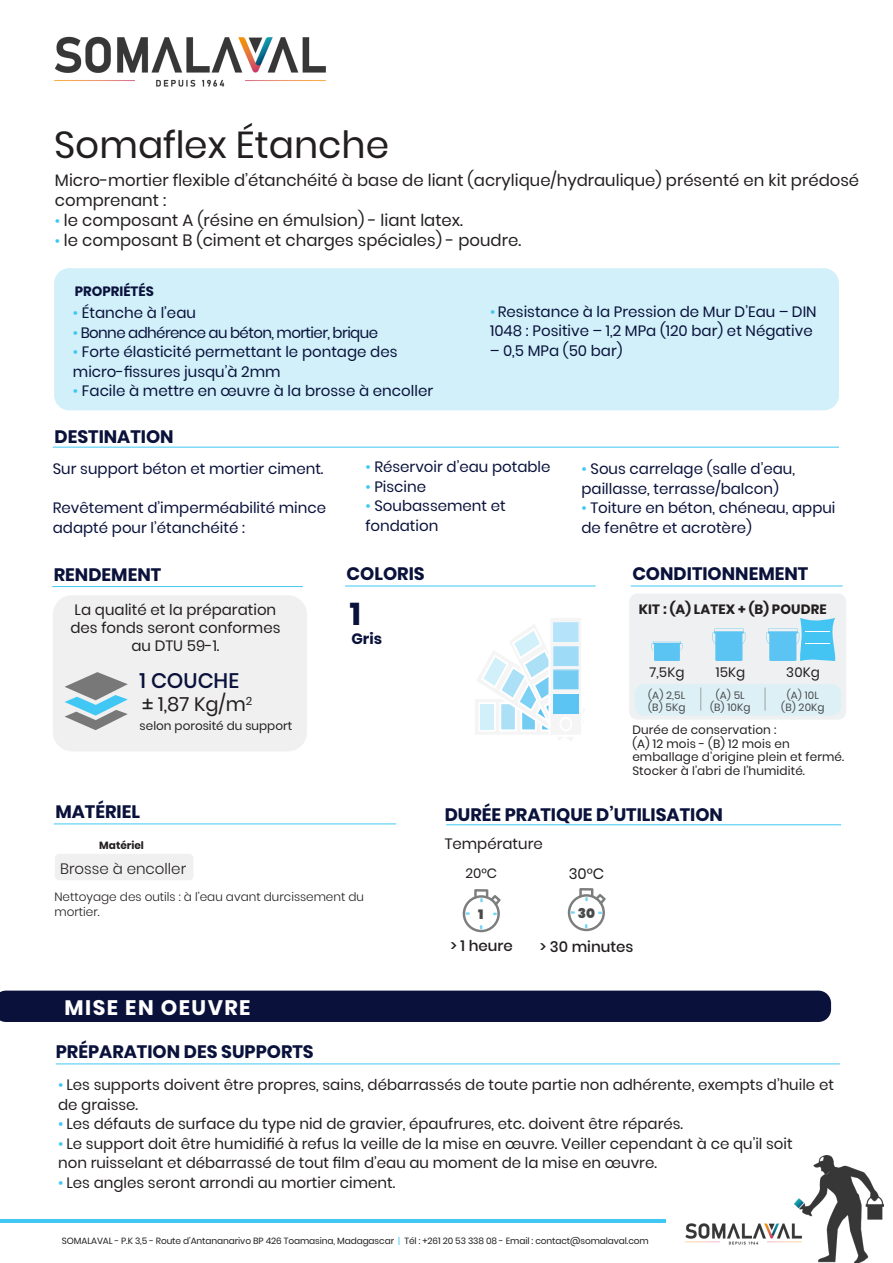
<style>
.page{position:relative;width:893px;height:1263px;background:#fff}
.page>*{position:absolute;margin:0;border:0;box-sizing:border-box;transform-origin:0 0}
.t1{font:37.5px "Poppins";color:#231f20}
.t2{font:700 31.5px "Poppins";color:#0a123b}
.t3{font:700 21px "Poppins";letter-spacing:.07em;color:#fff}
.t4{font:500 21px "Poppins";color:#0a123b}
.t5{font:19.5px "Poppins";color:#231f20}
.t6{font:700 18px "Poppins";color:#0a123b}
.t7{font:16.5px/19.8px "Poppins";color:#231f20}
.t8{font:15px/19.5px "Poppins";color:#0a123b}
.t9{font:15px/18px "Poppins";color:#231f20;text-align:center}
.t10{font:15px "Poppins";letter-spacing:-.04em;color:#0a123b}
.t11{font:500 15px "Poppins";color:#231f20}
.t12{font:300 15px "Poppins";color:#231f20}
.t13{font:700 15px "Poppins";color:#0a123b}
.t14{font:700 13.5px "Poppins";letter-spacing:.01em;color:#231f20}
.t15{font:13.5px "Poppins";letter-spacing:.01em;color:#231f20}
.t16{font:700 13.5px "Poppins";color:#0a123b}
.t17{font:900 13.5px "Poppins";color:#494a4b}
.t18{font:12px/13.5px "Poppins";letter-spacing:.01em;color:#231f20}
.t19{font:300 12px/15px "Poppins";color:#231f20}
.t20{font:10.5px "Poppins";letter-spacing:.01em;color:#494a4b}
.t21{font:700 10.5px "Poppins";color:#231f20}
.t22{font:9px "Poppins";letter-spacing:-.01em;color:#231f20}
.s1{font-size:15px;color:#40c7f4}
.s2{color:#40c7f4}
</style>
<div class="page">
<hr style="left:0;top:1219px;width:666px;height:3px;background:#40c7f4">
<img style="left:685px;top:1223px;width:109px;height:22px">
<img style="left:794px;top:1155px;width:90px;height:108px">
<img style="left:54px;top:36px;width:272px;height:51px">
<div style="left:54px;top:268px;width:785px;height:142px;background:#d1f0fa;border-radius:15px"></div>
<div style="left:53px;top:595px;width:254px;height:156px;background:#f0f0f1;border-radius:19px"></div>
<hr style="left:52px;top:586px;width:251px;height:1px;background:#40c7f4">
<hr style="left:345px;top:586px;width:251px;height:1px;background:#40c7f4">
<div style="left:629px;top:593px;width:217px;height:127px;background:#eff0f1;border-radius:8px"></div>
<hr style="left:631px;top:586px;width:212px;height:1px;background:#40c7f4">
<svg style="left:65px;top:672px;width:63px;height:58px"></svg>
<svg style="left:480px;top:622px;width:99px;height:108px"></svg>
<div style="left:553px;top:694px;width:26px;height:19px;background:#5cc4f2"></div>
<div style="left:635px;top:684px;width:206px;height:31px;background:#dcf0f6;border-radius:9px"></div>
<div style="left:55px;top:854px;width:138px;height:26px;background:#f0f0f1;border-radius:4px"></div>
<hr style="left:54px;top:824px;width:342px;height:1px;background:#40c7f4">
<hr style="left:446px;top:824px;width:395px;height:1px;background:#40c7f4">
<hr style="left:53px;top:447px;width:786px;height:1px;background:#40c7f4">
<svg style="left:712px;top:628px;width:33px;height:33px"></svg>
<svg style="left:651px;top:641px;width:32px;height:20px"></svg>
<svg style="left:463px;top:889px;width:38px;height:43px"></svg>
<svg style="left:568px;top:888px;width:38px;height:43px"></svg>
<svg style="left:766px;top:618px;width:70px;height:43px"></svg>
<svg style="left:700px;top:688px;width:1px;height:23px"></svg>
<svg style="left:765px;top:688px;width:1px;height:23px"></svg>
<hr style="left:56px;top:1064px;width:784px;height:1px;background:#40c7f4">
<div style="left:0;top:990px;width:831px;height:32px;background:#0a123b"></div>
<p class="t1" style="left:54px;top:123px;width:337px">Somaflex Étanche</p>
<p class="t7" style="left:55px;top:171px;width:806px">Micro-mortier flexible d’étanchéité à base de liant (acrylique/hydraulique) présenté en kit prédosé comprenant :</p>
<p class="t7" style="left:55px;top:210px;width:410px"><span class="s1">•</span> le composant A (résine en émulsion) - liant latex.</p>
<p class="t7" style="left:55px;top:230px;width:468px"><span class="s1">•</span> le composant B (ciment et charges spéciales) - poudre.</p>
<p class="t16" style="left:75px;top:283px;width:80px">PROPRIÉTÉS</p>
<p class="t8" style="left:73px;top:303px;width:125px"><span class="s2">•</span> Étanche à l’eau</p>
<p class="t10" style="left:73px;top:324px;width:307px"><span class="s2">•</span> Bonne adhérence au béton, mortier, brique</p>
<p class="t8" style="left:73px;top:342px;width:326px"><span class="s2">•</span> Forte élasticité permettant le pontage des</p>
<p class="t8" style="left:73px;top:362px;width:209px">micro-fissures jusqu’à 2mm</p>
<p class="t8" style="left:73px;top:381px;width:362px"><span class="s2">•</span> Facile à mettre en œuvre à la brosse à encoller</p>
<p class="t8" style="left:490px;top:302px;width:328px"><span class="s2">•</span> Resistance à la Pression de Mur D’Eau – DIN<br>1048 : Positive – 1,2 MPa (120 bar) et Négative</p>
<p class="t8" style="left:490px;top:341px;width:134px">– 0,5 MPa (50 bar)</p>
<p class="t6" style="left:55px;top:426px;width:121px">DESTINATION</p>
<p class="t8" style="left:53px;top:459px;width:272px">Sur support béton et mortier ciment.</p>
<p class="t8" style="left:53px;top:498px;width:275px">Revêtement d’imperméabilité mince</p>
<p class="t8" style="left:53px;top:518px;width:194px">adapté pour l’étanchéité :</p>
<p class="t8" style="left:365px;top:457px;width:187px"><span class="s2">•</span> Réservoir d’eau potable</p>
<p class="t8" style="left:365px;top:477px;width:62px"><span class="s2">•</span> Piscine</p>
<p class="t8" style="left:365px;top:496px;width:142px"><span class="s2">•</span> Soubassement et fondation</p>
<p class="t8" style="left:581px;top:459px;width:215px"><span class="s2">•</span> Sous carrelage (salle d’eau, paillasse, terrasse/balcon)</p>
<p class="t8" style="left:581px;top:498px;width:256px"><span class="s2">•</span> Toiture en béton, chéneau, appui</p>
<p class="t8" style="left:581px;top:518px;width:172px">de fenêtre et acrotère)</p>
<p class="t6" style="left:54px;top:564px;width:109px">RENDEMENT</p>
<p class="t6" style="left:347px;top:563px;width:80px">COLORIS</p>
<p class="t6" style="left:632px;top:563px;width:177px">CONDITIONNEMENT</p>
<p class="t9" style="left:70px;top:601px;width:212px">La qualité et la préparation des fonds seront conformes au DTU 59-1.</p>
<p class="t4" style="left:140px;top:668px;width:101px">1 COUCHE</p>
<p class="t5" style="left:142px;top:693px;width:112px">± 1,87 Kg/m<sup>2</sup></p>
<p class="t18" style="left:140px;top:719px;width:154px">selon porosité du support</p>
<p class="t2" style="left:350px;top:596px;width:13px">1</p>
<p class="t13" style="left:351px;top:630px;width:32px">Gris</p>
<p class="t14" style="left:639px;top:601px;width:190px">KIT : (A) LATEX + (B) POUDRE</p>
<p class="t15" style="left:649px;top:664px;width:37px">7,5Kg</p>
<p class="t15" style="left:716px;top:664px;width:31px">15Kg</p>
<p class="t15" style="left:786px;top:664px;width:35px">30Kg</p>
<p class="t20" style="left:648px;top:689px;width:39px">(A) 2,5L</p>
<p class="t20" style="left:648px;top:701px;width:39px">(B) 5Kg</p>
<p class="t20" style="left:716px;top:689px;width:31px">(A) 5L</p>
<p class="t20" style="left:710px;top:701px;width:42px">(B) 10Kg</p>
<p class="t20" style="left:787px;top:689px;width:34px">(A) 10L</p>
<p class="t20" style="left:781px;top:701px;width:45px">(B) 20Kg</p>
<p class="t18" style="left:632px;top:723px;width:146px">Durée de conservation :</p>
<p class="t18" style="left:632px;top:737px;width:213px">(A) 12 mois - (B) 12 mois en emballage d’origine plein et fermé.<br>Stocker à l’abri de l’humidité.</p>
<p class="t6" style="left:55px;top:801px;width:86px">MATÉRIEL</p>
<p class="t6" style="left:445px;top:804px;width:280px">DURÉE PRATIQUE D’UTILISATION</p>
<p class="t12" style="left:60px;top:860px;width:128px">Brosse à encoller</p>
<p class="t9" style="left:445px;top:835px;width:100px">Température</p>
<p class="t21" style="left:99px;top:840px;width:46px">Matériel</p>
<p class="t15" style="left:466px;top:866px;width:33px">20°C</p>
<p class="t9" style="left:569px;top:865px;width:37px">30°C</p>
<p class="t19" style="left:54px;top:889px;width:311px">Nettoyage des outils : à l’eau avant durcissement du mortier.</p>
<p class="t3" style="left:65px;top:995px;width:188px">MISE EN OEUVRE</p>
<p class="t6" style="left:56px;top:1041px;width:259px">PRÉPARATION DES SUPPORTS</p>
<p class="t17" style="left:478px;top:906px;width:7px">1</p>
<p class="t17" style="left:578px;top:905px;width:19px">30</p>
<p class="t11" style="left:450px;top:937px;width:64px">&gt; 1 heure</p>
<p class="t11" style="left:540px;top:938px;width:95px">&gt; 30 minutes</p>
<p class="t9" style="left:58px;top:1075px;width:777px;line-height:19.5px;text-align:left"><span class="s2">•</span> Les supports doivent être propres, sains, débarrassés de toute partie non adhérente, exempts d’huile et de graisse.</p>
<p class="t9" style="left:58px;top:1115px;width:627px"><span class="s2">•</span> Les défauts de surface du type nid de gravier, épaufrures, etc. doivent être réparés.</p>
<p class="t9" style="left:58px;top:1134px;width:736px"><span class="s2">•</span> Le support doit être humidifié à refus la veille de la mise en œuvre. Veiller cependant à ce qu’il soit</p>
<p class="t9" style="left:58px;top:1154px;width:600px">non ruisselant et débarrassé de tout film d’eau au moment de la mise en œuvre.</p>
<p class="t9" style="left:58px;top:1173px;width:339px"><span class="s2">•</span> Les angles seront arrondi au mortier ciment.</p>
<p class="t22" style="left:62px;top:1236px;width:588px">SOMALAVAL - P.K 3,5 - Route d’Antananarivo BP 426 Toamasina, Madagascar <span class="s2">|</span> Tél : +261 20 53 338 08 - Email : contact@somalaval.com</p>
</div>
